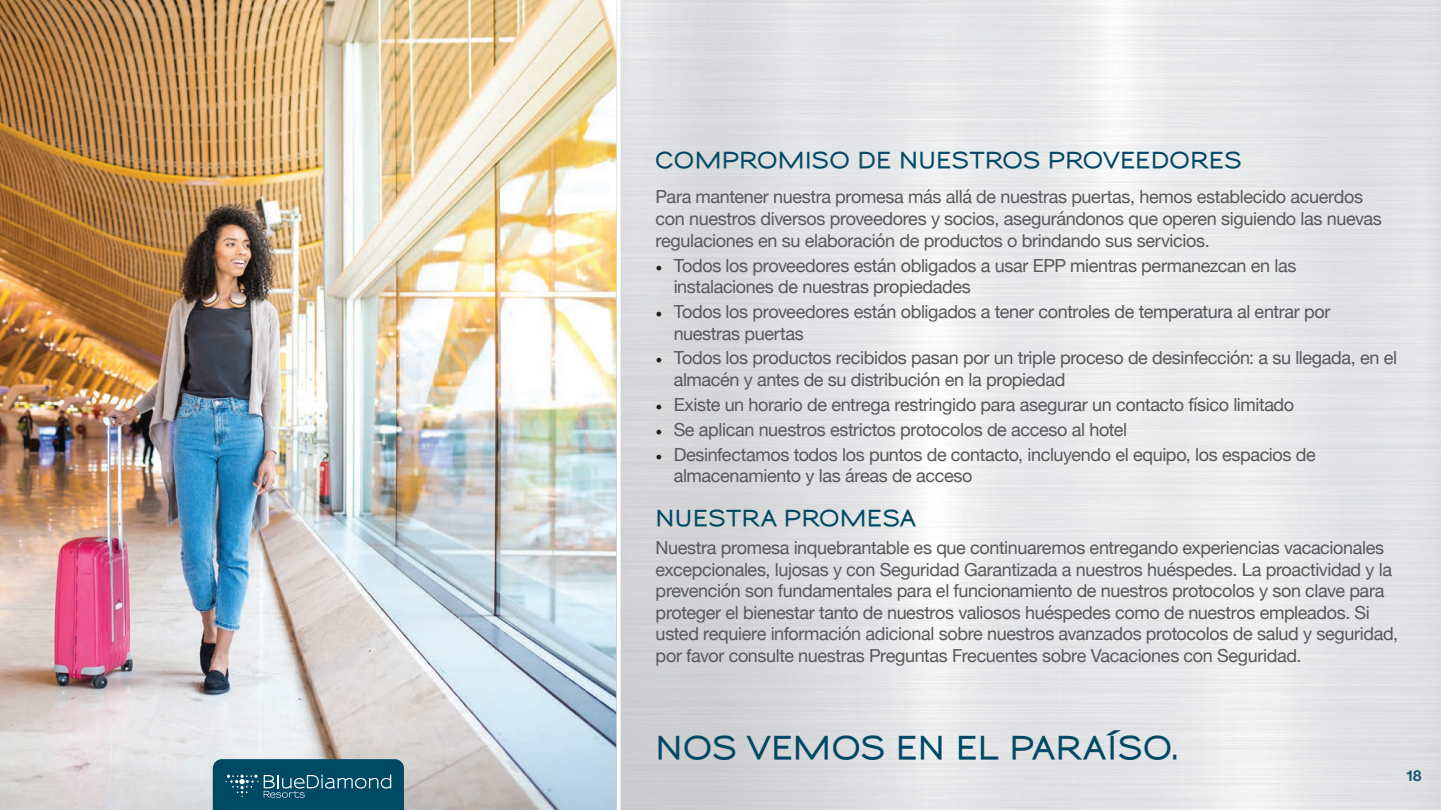
<style>
.page{position:relative;width:1441px;height:810px;background:#fff}
.page>*{position:absolute;margin:0;border:0;box-sizing:border-box;transform-origin:0 0}
.t1{font:800 30px "Sansumi";letter-spacing:.03em;color:#004964}
.t2{font:800 21px "Sansumi";letter-spacing:.035em;color:#004964}
.t3{font:18px/21.6px "Helvetica Neue";letter-spacing:-.02em;color:#57585a}
.t4{font:700 15px "Helvetica Neue";color:#004964}
.s1{font-family:"Minion Pro";color:#231f20}
</style>
<div class="page">
<img style="left:0;top:0;width:1440px;height:810px">
<svg style="left:616px;top:0;width:4px;height:810px"></svg>
<svg style="left:213px;top:759px;width:191px;height:51px;background:#11556e"></svg>
<p class="t2" style="left:655px;top:148px;width:587px">COMPROMISO DE NUESTROS PROVEEDORES</p>
<p class="t3" style="left:655px;top:187px;width:727px">Para mantener nuestra promesa más allá de nuestras puertas, hemos establecido acuerdos con nuestros diversos proveedores y socios, asegurándonos que operen siguiendo las nuevas regulaciones en su elaboración de productos o brindando sus servicios.</p>
<p class="t3" style="left:673px;top:255px;width:624px;text-indent:-18px"><span class="s1">•</span> Todos los proveedores están obligados a usar EPP mientras permanezcan en las instalaciones de nuestras propiedades</p>
<p class="t3" style="left:673px;top:302px;width:658px;text-indent:-18px"><span class="s1">•</span> Todos los proveedores están obligados a tener controles de temperatura al entrar por nuestras puertas</p>
<p class="t3" style="left:673px;top:348px;width:725px;text-indent:-18px"><span class="s1">•</span> Todos los productos recibidos pasan por un triple proceso de desinfección: a su llegada, en el almacén y antes de su distribución en la propiedad</p>
<p class="t3" style="left:655px;top:395px;width:640px"><span class="s1">•</span> Existe un horario de entrega restringido para asegurar un contacto físico limitado</p>
<p class="t3" style="left:655px;top:420px;width:473px"><span class="s1">•</span> Se aplican nuestros estrictos protocolos de acceso al hotel</p>
<p class="t3" style="left:673px;top:444px;width:643px;text-indent:-18px"><span class="s1">•</span> Desinfectamos todos los puntos de contacto, incluyendo el equipo, los espacios de almacenamiento y las áreas de acceso</p>
<p class="t2" style="left:655px;top:505px;width:261px">NUESTR A PROMESA</p>
<p class="t3" style="left:655px;top:538px;width:744px">Nuestra promesa inquebrantable es que continuaremos entregando experiencias vacacionales excepcionales, lujosas y con Seguridad Garantizada a nuestros huéspedes. La proactividad y la prevención son fundamentales para el funcionamiento de nuestros protocolos y son clave para proteger el bienestar tanto de nuestros valiosos huéspedes como de nuestros empleados. Si usted requiere información adicional sobre nuestros avanzados protocolos de salud y seguridad, por favor consulte nuestras Preguntas Frecuentes sobre Vacaciones con Seguridad.</p>
<h1 class="t1" style="left:655px;top:730px;width:526px">NOS VEMOS EN EL PAR AÍSO.</h1>
<p class="t4" style="left:1404px;top:764px;width:18px">18</p>
</div>
